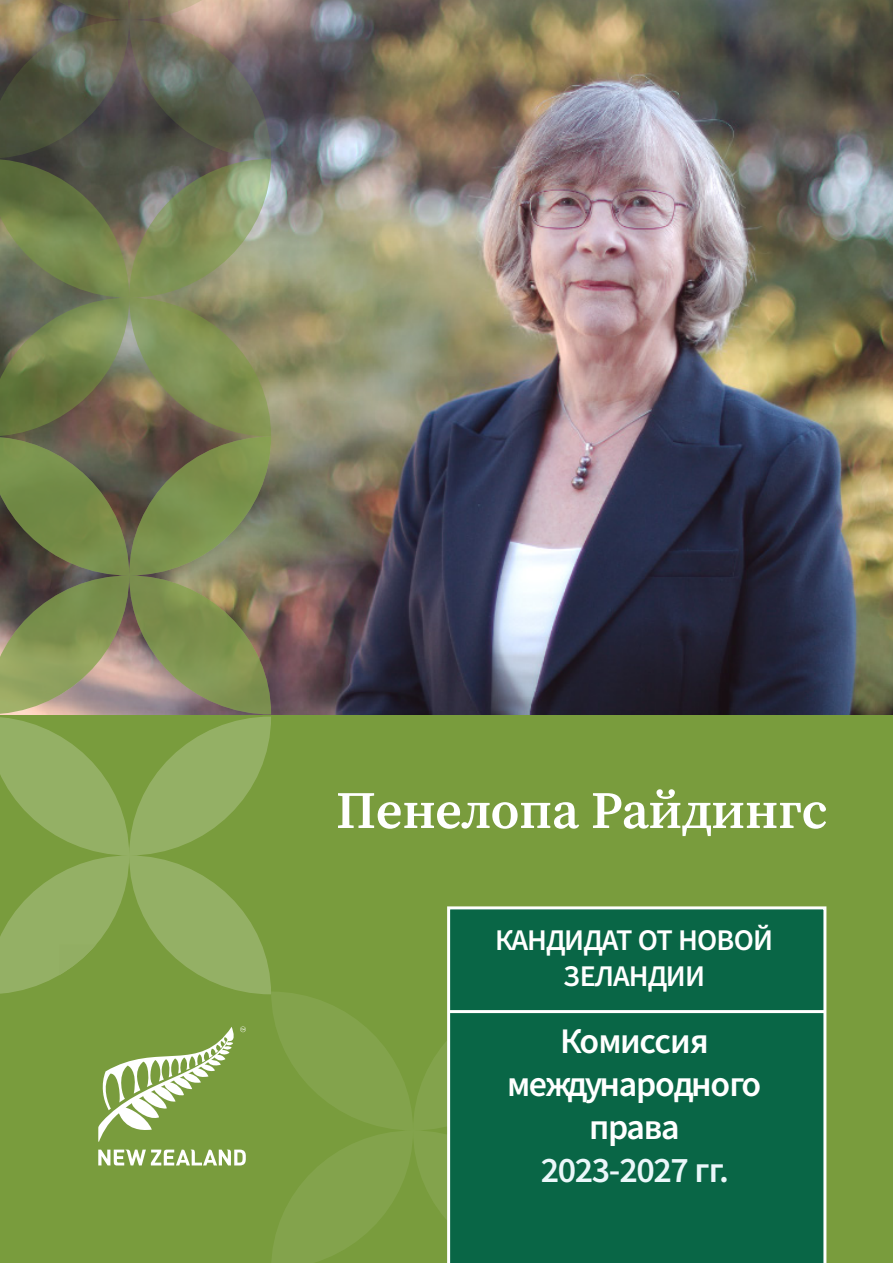
<style>
.page{position:relative;width:893px;height:1263px;background:#fff}
.page>*{position:absolute;margin:0;border:0;box-sizing:border-box;transform-origin:0 0}
.t1{font:52.5px "Source Serif Variable";color:#fff}
.t2{font:36px/43.2px "Source Sans Variable";letter-spacing:-.01em;color:#fff;text-align:center}
.t3{font:30px/36px "Source Sans Variable";color:#fff;text-align:center}
.s1{color:#ebf7fa}
</style>
<div class="page">
<img style="left:0;top:0;width:893px;height:715px">
<div style="left:0;top:715px;width:893px;height:548px;background:#799c3d"></div>
<svg style="left:0;top:716px;width:271px;height:278px;fill:#94b065"></svg>
<svg style="left:59px;top:944px;width:37px;height:31px"></svg>
<svg style="left:271px;top:992px;width:176px;height:271px;fill:#83a34c"></svg>
<div style="left:447px;top:906px;width:379px;height:357px;background:#096646"></div>
<hr style="left:449px;top:1010px;width:377px;height:3px;background:#fff">
<svg style="left:98px;top:1026px;width:148px;height:116px"></svg>
<svg style="left:98px;top:1149px;width:148px;height:16px"></svg>
<svg style="left:0;top:437px;width:271px;height:277px;background:#7c8356"></svg>
<svg style="left:0;top:159px;width:271px;height:278px;background:#798156"></svg>
<svg style="left:0;top:0;width:271px;height:159px;background:#686557"></svg>
<p class="t1" style="left:336px;top:775px;width:493px">Пенелопа Райдингс</p>
<p class="t3" style="left:495px;top:922px;width:279px">КАНДИДАТ ОТ НОВОЙ<br>ЗЕЛАНДИИ</p>
<p class="t2" style="left:507px;top:1019px;width:255px">Комиссия международного права<br><span class="s1">2023-2027 гг.</span></p>
</div>
